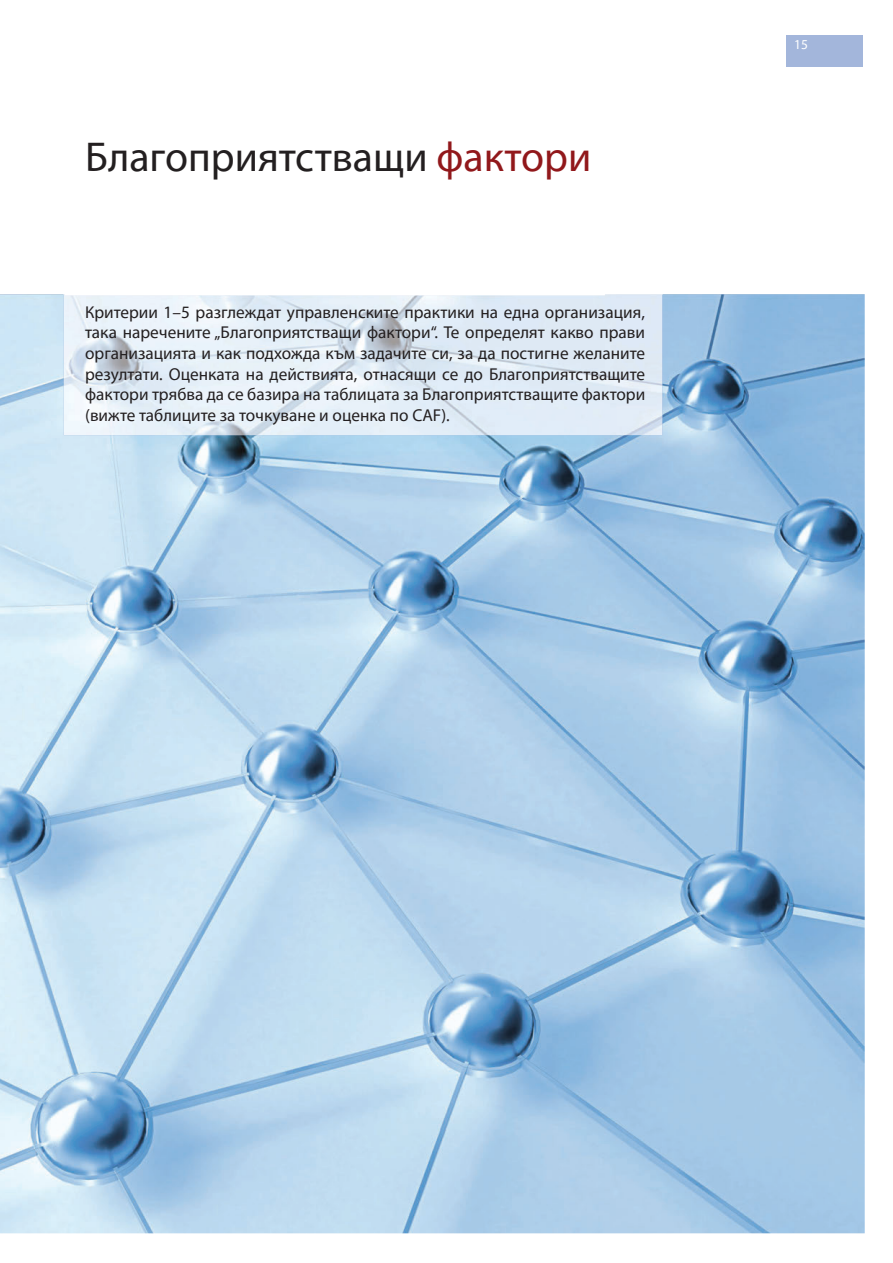
<style>
.page{position:relative;width:893px;height:1263px;background:#fff}
.page>*{position:absolute;margin:0;border:0;box-sizing:border-box;transform-origin:0 0}
.t1{font:42px "Myriad Pro";color:#231f20}
.t2{font:17.25px/20.7px "Myriad Pro";color:#231f20;text-align:justify}
.t3{font:13.5px "Myriad Pro";color:#fff}
.s1{color:#91181b}
</style>
<div class="page">
<img style="left:0;top:294px;width:865px;height:939px">
<div style="left:787px;top:35px;width:76px;height:31px;background:#a3b6db"></div>
<img style="left:64px;top:296px;width:598px;height:139px">
<svg style="left:64px;top:294px;width:598px;height:2px"></svg>
<h1 class="t1" style="left:85px;top:131px;width:508px">Благоприятстващи <span class="s1">фактори</span></h1>
<p class="t2" style="left:85px;top:301px;width:562px">Критерии 1–5 разглеждат управленските практики на една организация, така наречените „Благоприятстващи фактори“. Те определят какво прави организацията и как подхожда към задачите си, за да постигне желаните резултати. Оценката на действията, отнасящи се до Благоприятстващите фактори трябва да се базира на таблицата за Благоприятстващите фактори (вижте таблиците за точкуване и оценка по CAF).</p>
<p class="t3" style="left:794px;top:36px;width:15px">15</p>
</div>
